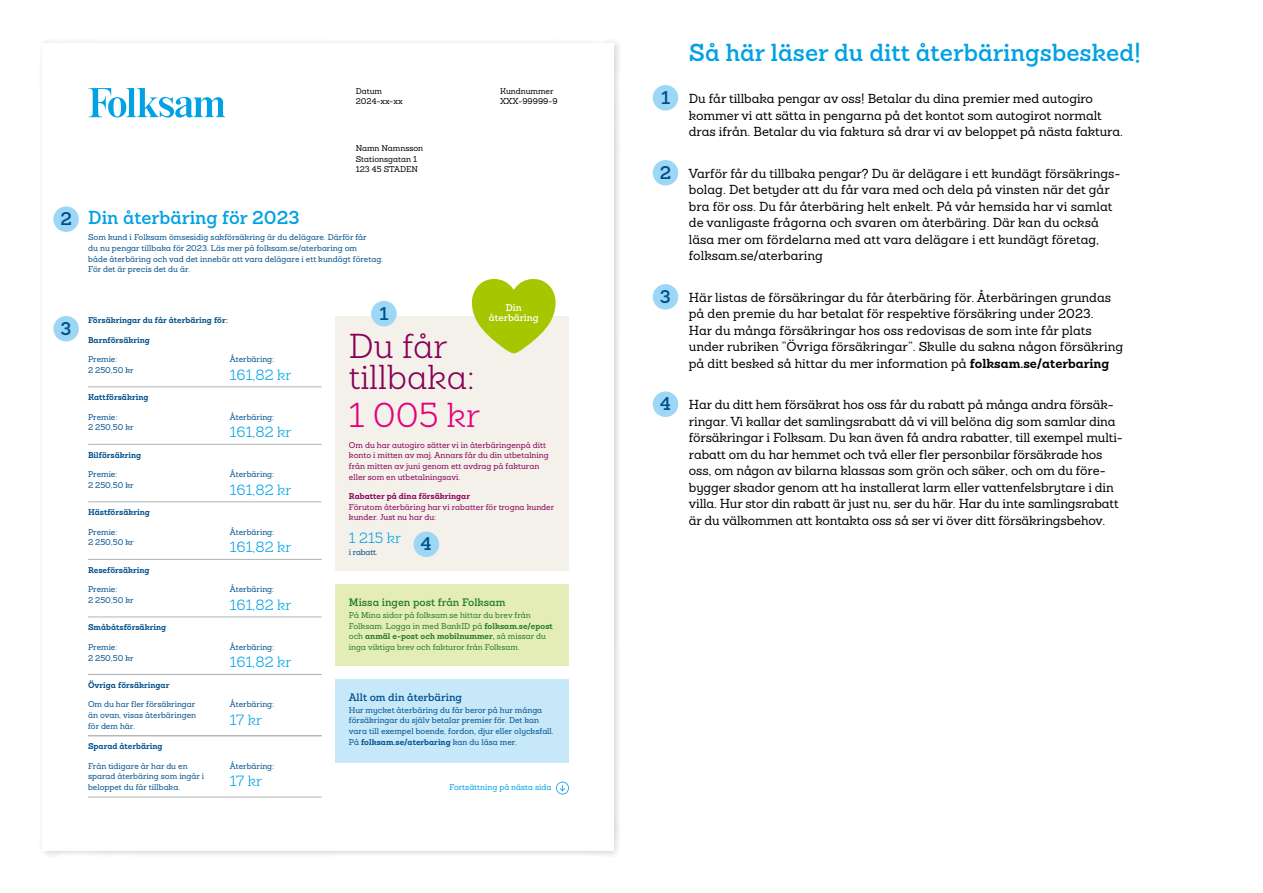
<style>
.page{position:relative;width:1263px;height:893px;background:#fff}
.page>*{position:absolute;margin:0;border:0;box-sizing:border-box;transform-origin:0 0}
.t1{font:300 33.75px/31.7px "Sanchez Folksam";color:#890058}
.t2{font:300 33.75px "Sanchez Folksam";color:#e6007c}
.Rubrik{font:600 24px "Sanchez Folksam";color:#00a1e5}
.t3{font:600 18.3px "Sanchez Folksam";color:#00a1e5}
.t4{font:600 18px "Sanchez Folksam";color:#00508c}
.t5{font:300 14.4px "Sanchez Folksam";color:#00a1e5}
.Brödtext{font:500 12.75px/16.5px "Sanchez Folksam";letter-spacing:-.005em;color:#000}
.t6{font:600 10.65px "Sanchez Folksam";color:#237d2e}
.t7{font:600 10.65px "Sanchez Folksam";color:#00508c}
.t8{font:600 9.6px/10.6px "Sanchez Folksam";color:#fff;text-align:center}
.t9{font:500 8.25px/10.6px "Sanchez Folksam";color:#00508c}
.t10{font:500 8.25px/10.6px "Sanchez Folksam";color:#890058}
.t11{font:500 8.25px/10.6px "Sanchez Folksam";color:#237d2e}
.t12{font:700 8.25px "Sanchez Folksam";color:#00508c}
.t13{font:500 8.25px/10.6px "Sanchez Folksam";color:#000}
.t14{font:700 8.25px "Sanchez Folksam";color:#890058}
.t15{font:500 8.25px "Sanchez Folksam";color:#00a1e5}
.s1{font-weight:700}
</style>
<div class="page">
<div style="left:38px;top:39px;width:582px;height:818px;background:#000;opacity:.2"></div>
<div style="left:43px;top:43px;width:571px;height:807px;background:#fff"></div>
<svg style="left:88px;top:88px;width:137px;height:30px"></svg>
<hr style="left:88px;top:387px;width:234px;height:1px;background:#b1b4b4">
<hr style="left:88px;top:502px;width:234px;height:1px;background:#b1b4b4">
<hr style="left:88px;top:617px;width:234px;height:1px;background:#b1b4b4">
<hr style="left:88px;top:444px;width:234px;height:1px;background:#b1b4b4">
<hr style="left:88px;top:559px;width:234px;height:1px;background:#b1b4b4">
<hr style="left:88px;top:674px;width:234px;height:1px;background:#b1b4b4">
<hr style="left:88px;top:797px;width:234px;height:1px;background:#b1b4b4">
<hr style="left:88px;top:735px;width:234px;height:1px;background:#b1b4b4">
<div style="left:335px;top:584px;width:234px;height:82px;background:#e3edb5"></div>
<div style="left:335px;top:679px;width:234px;height:84px;background:#c6e8f9"></div>
<div style="left:335px;top:317px;width:234px;height:254px;background:#f3f1ea"></div>
<svg style="left:472px;top:279px;width:84px;height:74px"></svg>
<svg style="left:556px;top:782px;width:13px;height:12px"></svg>
<div style="left:653px;top:85px;width:25px;height:26px;background:#9cd8f5;border-radius:50%"></div>
<div style="left:653px;top:160px;width:25px;height:25px;background:#9cd8f5;border-radius:50%"></div>
<div style="left:653px;top:284px;width:25px;height:26px;background:#9cd8f5;border-radius:50%"></div>
<div style="left:653px;top:391px;width:25px;height:26px;background:#9cd8f5;border-radius:50%"></div>
<div style="left:371px;top:301px;width:26px;height:25px;background:#9cd8f5;border-radius:50%"></div>
<div style="left:53px;top:206px;width:26px;height:26px;background:#9cd8f5;border-radius:50%"></div>
<div style="left:53px;top:316px;width:26px;height:25px;background:#9cd8f5;border-radius:50%"></div>
<div style="left:414px;top:531px;width:25px;height:26px;background:#9cd8f5;border-radius:50%"></div>
<p class="t4" style="left:60px;top:207px;width:13px">2</p>
<p class="t4" style="left:61px;top:316px;width:13px">3</p>
<p class="t13" style="left:356px;top:86px;width:48px">Datum<br>2024-xx-xx</p>
<p class="t13" style="left:500px;top:86px;width:59px">Kundnummer<br>XXX-99999-9</p>
<p class="t13" style="left:356px;top:143px;width:69px">Namn Namnsson<br>Stationsgatan 1<br>123 45 STADEN</p>
<h3 class="t3" style="left:88px;top:206px;width:213px">Din återbäring för 2023</h3>
<p class="t9" style="left:88px;top:232px;width:296px">Som kund i Folksam ömsesidig sakförsäkring är du delägare. Därför får<br>du nu pengar tillbaka för 2023. Läs mer på folksam.se/aterbaring om<br>både återbäring och vad det innebär att vara delägare i ett kundägt företag.<br>För det är precis det du är.</p>
<p class="t12" style="left:88px;top:314px;width:141px">Försäkringar du får återbäring för:</p>
<p class="t12" style="left:88px;top:334px;width:63px">Barnförsäkring</p>
<p class="t9" style="left:88px;top:354px;width:47px">Premie:<br>2 250,50 kr</p>
<p class="t12" style="left:88px;top:391px;width:62px">Kattförsäkring</p>
<p class="t9" style="left:88px;top:411px;width:47px">Premie:<br>2 250,50 kr</p>
<p class="t9" style="left:230px;top:354px;width:46px">Återbäring:</p>
<p class="t5" style="left:230px;top:366px;width:63px">161,82 kr</p>
<p class="t9" style="left:230px;top:411px;width:46px">Återbäring:</p>
<p class="t5" style="left:230px;top:423px;width:63px">161,82 kr</p>
<p class="t4" style="left:379px;top:301px;width:11px">1</p>
<h1 class="t1" style="left:349px;top:330px;width:127px">Du får tillbaka:</h1>
<h1 class="t2" style="left:349px;top:394px;width:133px">1 005 kr</h1>
<p class="t8" style="left:489px;top:302px;width:51px">Din återbäring</p>
<p class="t12" style="left:88px;top:449px;width:55px">Bilförsäkring</p>
<p class="t9" style="left:88px;top:469px;width:47px">Premie:<br>2 250,50 kr</p>
<p class="t12" style="left:88px;top:506px;width:63px">Hästförsäkring</p>
<p class="t9" style="left:88px;top:527px;width:47px">Premie:<br>2 250,50 kr</p>
<p class="t12" style="left:88px;top:564px;width:63px">Reseförsäkring</p>
<p class="t9" style="left:88px;top:584px;width:47px">Premie:<br>2 250,50 kr</p>
<p class="t12" style="left:88px;top:621px;width:80px">Småbåtsförsäkring</p>
<p class="t9" style="left:88px;top:642px;width:47px">Premie:<br>2 250,50 kr</p>
<p class="t12" style="left:88px;top:679px;width:83px">Övriga försäkringar</p>
<p class="t9" style="left:88px;top:699px;width:110px;text-align:justify">Om du har fler försäkringar än ovan, visas återbäringen för dem här.</p>
<p class="t12" style="left:88px;top:740px;width:76px">Sparad återbäring</p>
<p class="t9" style="left:88px;top:760px;width:118px">Från tidigare år har du en sparad återbäring som ingår i beloppet du får tillbaka.</p>
<p class="t9" style="left:230px;top:469px;width:46px">Återbäring:</p>
<p class="t5" style="left:230px;top:481px;width:63px">161,82 kr</p>
<p class="t9" style="left:230px;top:527px;width:46px">Återbäring:</p>
<p class="t5" style="left:230px;top:538px;width:63px">161,82 kr</p>
<p class="t9" style="left:230px;top:584px;width:46px">Återbäring:</p>
<p class="t5" style="left:230px;top:596px;width:63px">161,82 kr</p>
<p class="t9" style="left:230px;top:642px;width:46px">Återbäring:</p>
<p class="t5" style="left:230px;top:653px;width:63px">161,82 kr</p>
<p class="t9" style="left:230px;top:699px;width:46px">Återbäring:</p>
<p class="t5" style="left:230px;top:711px;width:34px">17 kr</p>
<p class="t9" style="left:230px;top:760px;width:46px">Återbäring:</p>
<p class="t5" style="left:230px;top:772px;width:34px">17 kr</p>
<p class="t10" style="left:349px;top:439px;width:201px">Om du har autogiro sätter vi in återbäringenpå ditt konto i mitten av maj. Annars får du din utbetalning från mitten av juni genom ett avdrag på fakturan eller som en utbetalningsavi.</p>
<p class="t14" style="left:349px;top:491px;width:123px">Rabatter på dina försäkringar</p>
<p class="t10" style="left:349px;top:501px;width:207px">Förutom återbäring har vi rabatter för trogna kunder kunder. Just nu har du:</p>
<p class="t5" style="left:349px;top:529px;width:54px">1 215 kr</p>
<p class="t9" style="left:349px;top:546px;width:30px">i rabatt.</p>
<p class="t4" style="left:421px;top:532px;width:12px">4</p>
<p class="t6" style="left:349px;top:595px;width:158px">Missa ingen post från Folksam</p>
<p class="t11" style="left:349px;top:610px;width:205px">På Mina sidor på folksam.se hittar du brev från Folksam. Logga in med BankID på <span class="s1">folksam.se/epost </span>och <span class="s1">anmäl e-post och mobilnummer,</span> så missar du inga viktiga brev och fakturor från Folksam.</p>
<p class="t7" style="left:349px;top:690px;width:114px">Allt om din återbäring</p>
<p class="t9" style="left:349px;top:704px;width:206px">Hur mycket återbäring du får beror på hur många försäkringar du själv betalar premier för. Det kan vara till exempel boende, fordon, djur eller olycksfall.<br>På <span class="s1">folksam.se/aterbaring</span> kan du läsa mer.</p>
<p class="t15" style="left:449px;top:782px;width:104px">Fortsättning på nästa sida</p>
<p class="t4" style="left:661px;top:85px;width:11px">1</p>
<p class="t4" style="left:660px;top:160px;width:13px">2</p>
<p class="t4" style="left:660px;top:284px;width:13px">3</p>
<p class="t4" style="left:660px;top:392px;width:12px">4</p>
<p class="Rubrik" style="left:689px;top:36px;width:454px">Så här läser du ditt återbäringsbesked!</p>
<p class="Brödtext" style="left:689px;top:90px;width:436px">Du får tillbaka pengar av oss! Betalar du dina premier med autogiro kommer vi att sätta in pengarna på det kontot som autogirot normalt dras ifrån. Betalar du via faktura så drar vi av beloppet på nästa faktura.</p>
<p class="Brödtext" style="left:689px;top:165px;width:433px">Varför får du tillbaka pengar? Du är delägare i ett kundägt försäkrings&shy;bolag. Det betyder att du får vara med och dela på vinsten när det går bra för oss. Du får återbäring helt enkelt. På vår hemsida har vi samlat de vanligaste frågorna och svaren om återbäring. Där kan du också läsa mer om fördelarna med att vara delägare i ett kundägt företag, folksam.se/aterbaring</p>
<p class="Brödtext" style="left:689px;top:289px;width:436px">Här listas de försäkringar du får återbäring för. Återbäringen grundas på den premie du har betalat för respektive försäkring under 2023.<br>Har du många försäkringar hos oss redovisas de som inte får plats under rubriken ”Övriga försäkringar”. Skulle du sakna någon försäkring på ditt besked så hittar du mer information på <span class="s1">folksam.se/aterbaring</span></p>
<p class="Brödtext" style="left:689px;top:396px;width:435px">Har du ditt hem försäkrat hos oss får du rabatt på många andra försäk&shy;ringar. Vi kallar det samlingsrabatt då vi vill belöna dig som samlar dina försäkringar i Folksam. Du kan även få andra rabatter, till exempel multi&shy;rabatt om du har hemmet och två eller fler personbilar försäkrade hos oss, om någon av bilarna klassas som grön och säker, och om du före&shy;bygger skador genom att ha installerat larm eller vattenfelsbrytare i din villa. Hur stor din rabatt är just nu, ser du här. Har du inte samlingsrabatt är du välkommen att kontakta oss så ser vi över ditt försäkringsbehov.</p>
</div>
